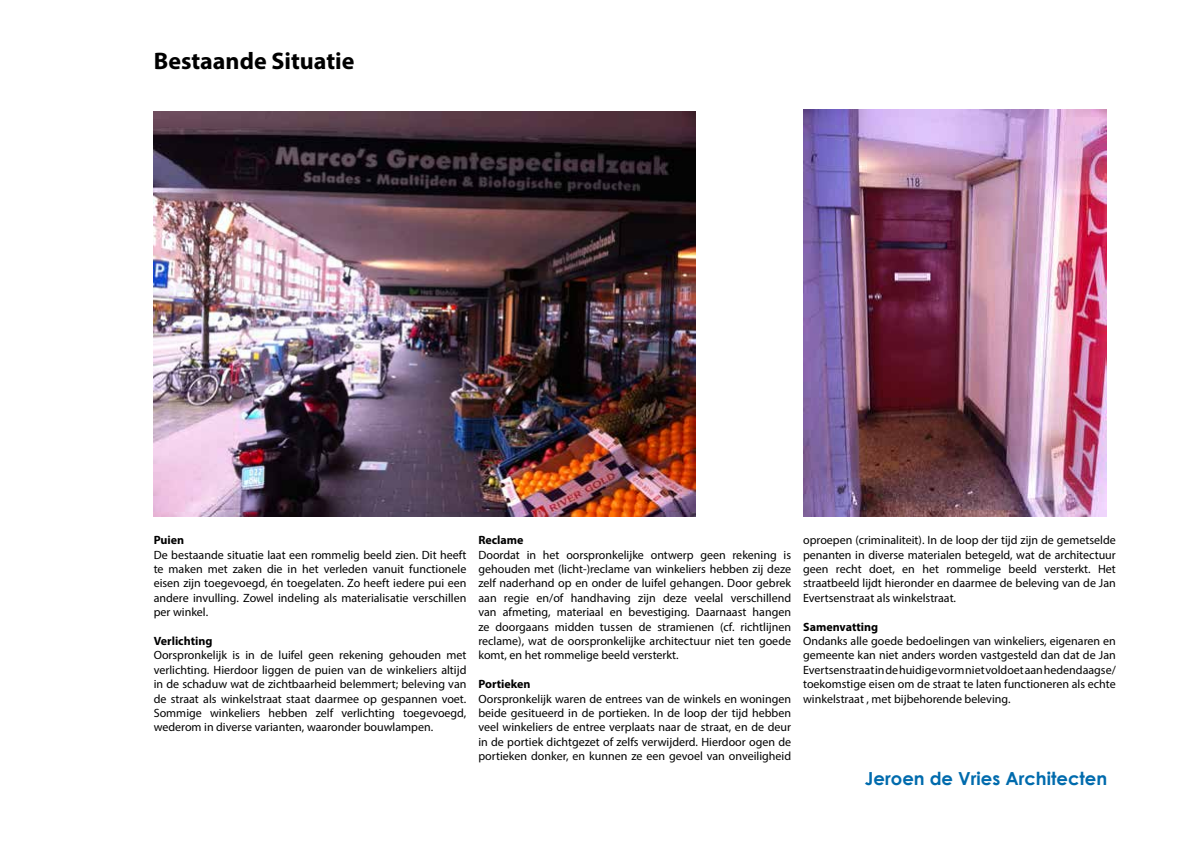
<style>
.page{position:relative;width:1191px;height:842px;background:#fff}
.page>*{position:absolute;margin:0;border:0;box-sizing:border-box;transform-origin:0 0}
.t1{font:700 24px "Myriad Pro";color:#000}
.t2{font:700 18px "Century Gothic";color:#006bad}
.t3{font:12px/14.4px "Myriad Pro";color:#000;text-align:justify}
.t4{font:700 12px "Myriad Pro";color:#000}
</style>
<div class="page">
<img style="left:154px;top:111px;width:542px;height:405px">
<img style="left:803px;top:110px;width:303px;height:406px">
<h1 class="t1" style="left:154px;top:45px;width:202px">Bestaande Situatie</h1>
<p class="t4" style="left:154px;top:532px;width:32px">Puien</p>
<p class="t3" style="left:154px;top:547px;width:314px">De bestaande situatie laat een rommelig beeld zien. Dit heeft te maken met zaken die in het verleden vanuit functionele eisen zijn toegevoegd, én toegelaten. Zo heeft iedere pui een andere invulling. Zowel indeling als materialisatie verschillen per winkel.</p>
<p class="t4" style="left:154px;top:633px;width:60px">Verlichting</p>
<p class="t3" style="left:154px;top:648px;width:314px">Oorspronkelijk is in de luifel geen rekening gehouden met verlichting. Hierdoor liggen de puien van de winkeliers altijd in de schaduw wat de zichtbaarheid belemmert; beleving van de straat als winkelstraat staat daarmee op gespannen voet.<br>Sommige winkeliers hebben zelf verlichting toegevoegd, wederom in diverse varianten, waaronder bouwlampen.</p>
<p class="t4" style="left:478px;top:532px;width:47px">Reclame</p>
<p class="t3" style="left:478px;top:547px;width:314px">Doordat in het oorspronkelijke ontwerp geen rekening is gehouden met (licht-)reclame van winkeliers hebben zij deze zelf naderhand op en onder de luifel gehangen. Door gebrek aan regie en/of handhaving zijn deze veelal verschillend van afmeting, materiaal en bevestiging. Daarnaast hangen ze doorgaans midden tussen de stramienen (cf. richtlijnen reclame), wat de oorspronkelijke architectuur niet ten goede komt, en het rommelige beeld versterkt.</p>
<p class="t4" style="left:478px;top:676px;width:54px">Portieken</p>
<p class="t3" style="left:478px;top:691px;width:314px">Oorspronkelijk waren de entrees van de winkels en woningen beide gesitueerd in de portieken. In de loop der tijd hebben veel winkeliers de entree verplaats naar de straat, en de deur in de portiek dichtgezet of zelfs verwijderd. Hierdoor ogen de portieken donker, en kunnen ze een gevoel van onveiligheid</p>
<p class="t3" style="left:803px;top:533px;width:314px">oproepen (criminaliteit). In de loop der tijd zijn de gemetselde penanten in diverse materialen betegeld, wat de architectuur geen recht doet, en het rommelige beeld versterkt. Het straatbeeld lijdt hieronder en daarmee de beleving van de Jan Evertsenstraat als winkelstraat.</p>
<p class="t4" style="left:803px;top:619px;width:77px">Samenvatting</p>
<p class="t3" style="left:803px;top:633px;width:314px">Ondanks alle goede bedoelingen van winkeliers, eigenaren en gemeente kan niet anders worden vastgesteld dan dat de Jan Evertsenstraat in de huidige vorm niet voldoet aan hedendaagse/ toekomstige eisen om de straat te laten functioneren als echte winkelstraat , met bijbehorende beleving.</p>
<h2 class="t2" style="left:865px;top:767px;width:244px">Jeroen de Vries Architecten</h2>
</div>
